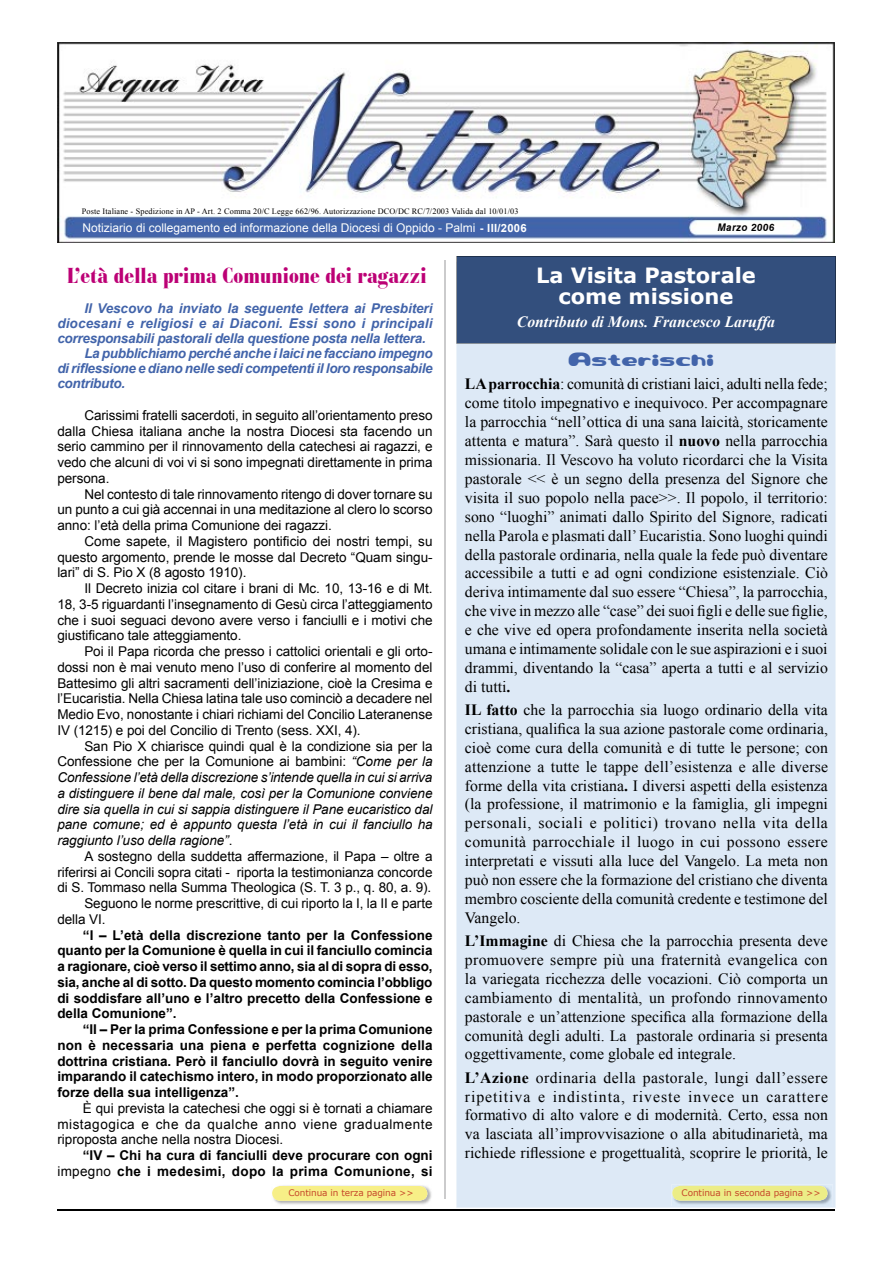
<style>
.page{position:relative;width:893px;height:1263px;background:#fff}
.page>*{position:absolute;margin:0;border:0;box-sizing:border-box;transform-origin:0 0}
.t1{font:27px "Milkywell";color:#4264aa}
.t2{font:900 condensed 22.5px "Bauer Bodoni BT";color:#bc0075}
.t3{font:700 21px/21px "Verdana";color:#fff;text-align:center}
.t4{font:15.75px/18.9px "Times New Roman";color:#000;text-align:justify}
.t5{font:italic 700 15.75px "Times New Roman";color:#fff}
.t6{font:13.5px/15.8px "Arial";letter-spacing:-.005em;color:#000;text-align:justify}
.t7{font:700 13.5px/15.8px "Arial";color:#000;text-align:justify}
.t8{font:italic 13.5px/15.8px "Arial";letter-spacing:-.005em;color:#000;text-align:justify}
.t9{font:italic 700 13.5px "Arial";letter-spacing:-.02em;color:#4264aa}
.t10{font:italic 700 13.5px "Arial";letter-spacing:.01em;color:#4264aa}
.t11{font:12px "Arial";color:#fff}
.t12{font:italic 700 10.5px "Swiss 721 BT";letter-spacing:.05em;color:#000;scale:.91 1}
.t13{font:9px "Verdana";letter-spacing:-.01em;color:#c6472a}
.t14{font:8.25px "Times New Roman";letter-spacing:.015em;color:#000}
.s1{font-weight:700;font-size:11.25px}
.s2{font-style:normal}
.s3{font-weight:400}
.s4{font-weight:700}
</style>
<div class="page">
<div style="left:456px;top:344px;width:380px;height:864px;background:#dde9f6"></div>
<img style="left:57px;top:43px;width:777px;height:199px">
<hr style="left:57px;top:1209px;width:778px;height:2px;background:#000">
<hr style="left:445px;top:260px;width:1px;height:938px;background:#cbcbcc">
<img style="left:275px;top:1185px;width:157px;height:20px">
<svg style="left:272px;top:1186px;width:155px;height:15px;background:#f6ee8a"></svg>
<img style="left:671px;top:1184px;width:162px;height:22px">
<div style="left:672px;top:1186px;width:155px;height:14px;background:#eced87"></div>
<div style="left:457px;top:256px;width:378px;height:87px;background:#334f7d"></div>
<hr style="left:456px;top:256px;width:1px;height:87px;background:#000">
<hr style="left:457px;top:343px;width:378px;height:1px;background:#000">
<hr style="left:835px;top:256px;width:1px;height:87px;background:#000">
<hr style="left:457px;top:256px;width:378px;height:1px;background:#000">
<p class="t14" style="left:82px;top:206px;width:438px">Poste Italiane - Spedizione in AP - Art. 2 Comma 20/C Legge 662/96. Autorizzazione DCO/DC RC/7/2003 Valida dal 10/01/03</p>
<p class="t11" style="left:83px;top:220px;width:446px">Notiziario di collegamento ed informazione della Diocesi di Oppido - Palmi <span class="s1">- III/2006</span></p>
<p class="t12" style="left:718px;top:221px;width:64px">Marzo 2006</p>
<h2 class="t2" style="left:68px;top:261px;width:360px">L’età della prima Comunione dei ragazzi</h2>
<p class="t9" style="left:84px;top:299px;width:350px">Il Vescovo ha inviato la seguente lettera ai Presbiteri</p>
<p class="t10" style="left:57px;top:314px;width:377px">diocesani e religiosi e ai Diaconi. Essi sono i principali</p>
<p class="t9" style="left:57px;top:329px;width:370px">corresponsabili pastorali della questione posta nella lettera.</p>
<p class="t9" style="left:84px;top:344px;width:350px">La pubblichiamo perché anche i laici ne facciano impegno</p>
<p class="t9" style="left:57px;top:359px;width:377px">di riflessione e diano nelle sedi competenti il loro responsabile</p>
<p class="t9" style="left:57px;top:374px;width:69px">contributo.</p>
<p class="t6" style="left:57px;top:407px;width:377px;text-indent:27px">Carissimi fratelli sacerdoti, in seguito all’orientamento preso dalla Chiesa italiana anche la nostra Diocesi sta facendo un serio cammino per il rinnovamento della catechesi ai ragazzi, e vedo che alcuni di voi vi si sono impegnati direttamente in prima persona.</p>
<p class="t6" style="left:57px;top:486px;width:377px;text-indent:27px">Nel contesto di tale rinnovamento ritengo di dover tornare su un punto a cui già accennai in una meditazione al clero lo scorso anno: l’età della prima Comunione dei ragazzi.</p>
<p class="t6" style="left:57px;top:533px;width:377px;text-indent:27px">Come sapete, il Magistero pontificio dei nostri tempi, su questo argomento, prende le mosse dal Decreto “Quam singu&shy;lari” di S. Pio X (8 agosto 1910).</p>
<p class="t6" style="left:57px;top:581px;width:377px;text-indent:27px">Il Decreto inizia col citare i brani di Mc. 10, 13-16 e di Mt.<br>18, 3-5 riguardanti l’insegnamento di Gesù circa l’atteggiamento che i suoi seguaci devono avere verso i fanciulli e i motivi che giustificano tale atteggiamento.</p>
<p class="t6" style="left:57px;top:644px;width:377px;text-indent:27px">Poi il Papa ricorda che presso i cattolici orientali e gli orto&shy;dossi non è mai venuto meno l’uso di conferire al momento del Battesimo gli altri sacramenti dell’iniziazione, cioè la Cresima e l’Eucaristia. Nella Chiesa latina tale uso cominciò a decadere nel Medio Evo, nonostante i chiari richiami del Concilio Lateranense IV (1215) e poi del Concilio di Trento (sess. XXI, 4).</p>
<p class="t8" style="left:57px;top:738px;width:377px;text-indent:27px"><span class="s2">San Pio X chiarisce quindi qual è la condizione sia per la Confessione che per la Comunione ai bambini:</span> “Come per la Confessione l’età della discrezione s’intende quella in cui si arriva a distinguere il bene dal male, così per la Comunione conviene dire sia quella in cui si sappia distinguere il Pane eucaristico dal pane comune; ed è appunto questa l’età in cui il fanciullo ha raggiunto l’uso della ragione”<span class="s2">.</span></p>
<p class="t6" style="left:84px;top:848px;width:350px">A sostegno della suddetta affermazione, il Papa – oltre a</p>
<p class="t6" style="left:57px;top:864px;width:377px">riferirsi ai Concili sopra citati - riporta la testimonianza concorde</p>
<p class="t6" style="left:57px;top:880px;width:376px">di S. Tommaso nella Summa Theologica (S. T. 3 p., q. 80, a. 9).</p>
<p class="t6" style="left:84px;top:896px;width:350px">Seguono le norme prescrittive, di cui riporto la I, la II e parte</p>
<p class="t6" style="left:57px;top:911px;width:50px">della VI.</p>
<p class="t7" style="left:57px;top:927px;width:377px;text-indent:26px">“I – L’età della discrezione tanto per la Confessione quanto per la Comunione è quella in cui il fanciullo comincia a ragionare, cioè verso il settimo anno, sia al di sopra di esso, sia, anche al di sotto. Da questo momento comincia l’obbligo di soddisfare all’uno e l’altro precetto della Confessione e della Comunione”.</p>
<p class="t7" style="left:57px;top:1022px;width:377px;text-indent:26px">“II – Per la prima Confessione e per la prima Comunione non è necessaria una piena e perfetta cognizione della dottrina cristiana. Però il fanciullo dovrà in seguito venire imparando il catechismo intero, in modo proporzionato alle forze della sua intelligenza”.</p>
<p class="t6" style="left:57px;top:1100px;width:377px;text-indent:26px">È qui prevista la catechesi che oggi si è tornati a chiamare mistagogica e che da qualche anno viene gradualmente riproposta anche nella nostra Diocesi.</p>
<p class="t7" style="left:57px;top:1148px;width:377px;text-align:right">“IV – Chi ha cura di fanciulli deve procurare con ogni <span class="s3">impegno</span> che i medesimi, dopo la prima Comunione, si</p>
<p class="t13" style="left:288px;top:1187px;width:127px">Continua in terza pagina &gt;&gt;</p>
<h3 class="t3" style="left:536px;top:264px;width:221px">La Visita Pastorale come missione</h3>
<p class="t5" style="left:517px;top:311px;width:260px">Contributo di Mons. Francesco Laruffa</p>
<h1 class="t1" style="left:569px;top:349px;width:148px">Asterischi</h1>
<p class="t4" style="left:465px;top:374px;width:364px"><span class="s4">LA parrocchia</span>: comunità di cristiani laici, adulti nella fede; come titolo impegnativo e inequivoco. Per accompagnare la parrocchia “nell’ottica di una sana laicità, storicamente attenta e matura”. Sarà questo il <span class="s4">nuovo</span> nella parrocchia missionaria. Il Vescovo ha voluto ricordarci che la Visita pastorale &lt;&lt; è un segno della presenza del Signore che visita il suo popolo nella pace&gt;&gt;. Il popolo, il territorio: sono “luoghi” animati dallo Spirito del Signore, radicati nella Parola e plasmati dall’ Eucaristia. Sono luoghi quindi della pastorale ordinaria, nella quale la fede può diventare accessibile a tutti e ad ogni condizione esistenziale. Ciò deriva intimamente dal suo essere “Chiesa”, la parrocchia, che vive in mezzo alle “case” dei suoi figli e delle sue figlie, e che vive ed opera profondamente inserita nella società umana e intimamente solidale con le sue aspirazioni e i suoi drammi, diventando la “casa” aperta a tutti e al servizio di tutti<span class="s4">.</span></p>
<p class="t4" style="left:465px;top:700px;width:365px"><span class="s4">IL fatto</span> che la parrocchia sia luogo ordinario della vita cristiana, qualifica la sua azione pastorale come ordinaria, cioè come cura della comunità e di tutte le persone; con attenzione a tutte le tappe dell’esistenza e alle diverse forme della vita cristiana<span class="s4">.</span> I diversi aspetti della esistenza (la professione, il matrimonio e la famiglia, gli impegni personali, sociali e politici) trovano nella vita della comunità parrocchiale il luogo in cui possono essere interpretati e vissuti alla luce del Vangelo. La meta non può non essere che la formazione del cristiano che diventa membro cosciente della comunità credente e testimone del Vangelo.</p>
<p class="t4" style="left:465px;top:931px;width:364px"><span class="s4">L’Immagine</span> di Chiesa che la parrocchia presenta deve promuovere sempre più una fraternità evangelica con la variegata ricchezza delle vocazioni. Ciò comporta un cambiamento di mentalità, un profondo rinnovamento pastorale e un’attenzione specifica alla formazione della comunità degli adulti. La pastorale ordinaria si presenta oggettivamente, come globale ed integrale.</p>
<p class="t4" style="left:465px;top:1068px;width:365px"><span class="s4">L’Azione</span> ordinaria della pastorale, lungi dall’essere ripetitiva e indistinta, riveste invece un carattere formativo di alto valore e di modernità. Certo, essa non va lasciata all’improvvisazione o alla abitudinarietà, ma richiede riflessione e progettualità, scoprire le priorità, le</p>
<p class="t13" style="left:682px;top:1187px;width:140px">Continua in seconda pagina &gt;&gt;</p>
</div>
